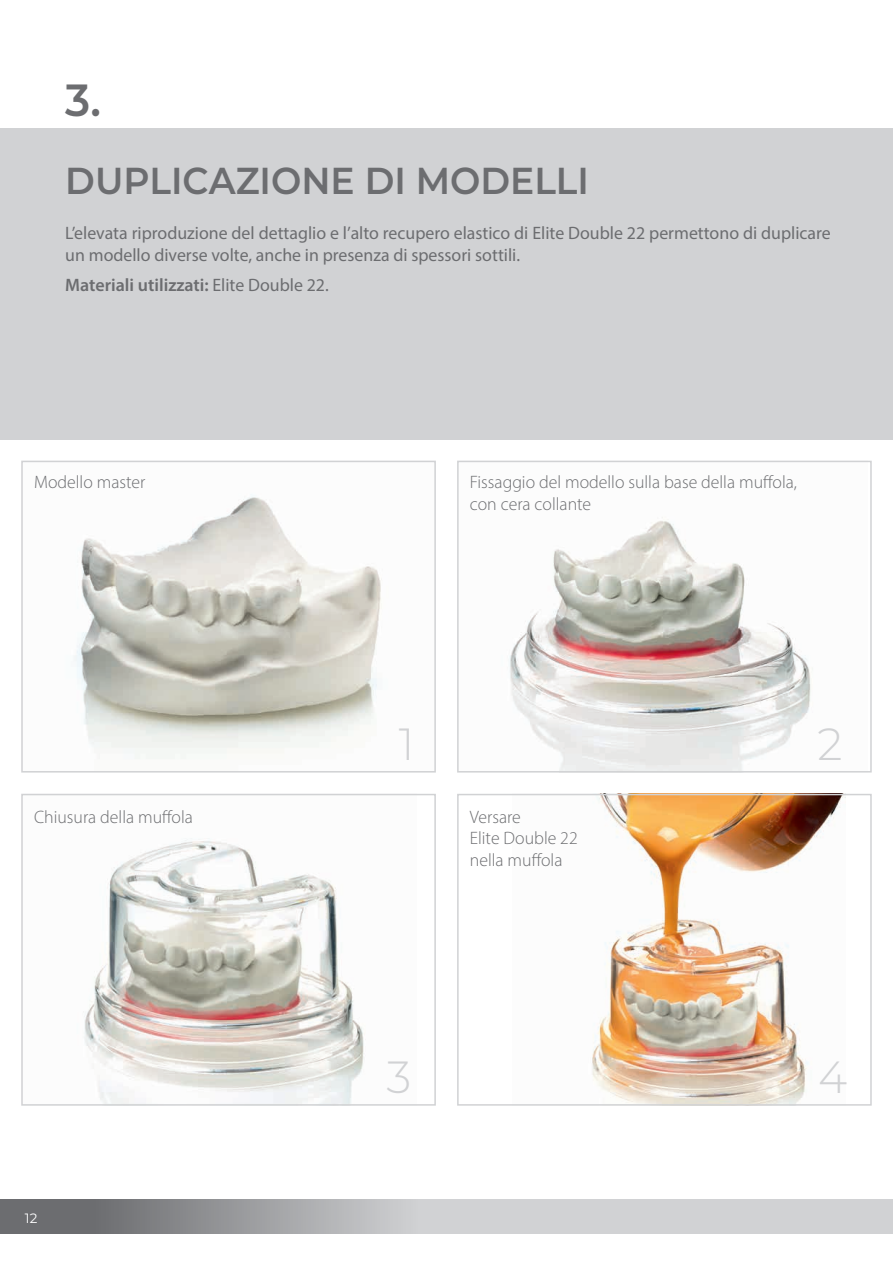
<style>
.page{position:relative;width:893px;height:1263px;background:#fff}
.page>*{position:absolute;margin:0;border:0;box-sizing:border-box;transform-origin:0 0}
.text{font:100 45px "Montserrat";color:#d1d2d4}
.page_title{font:100 45px "Montserrat";color:#6c6d70;scale:.96 1}
.page_title-2{font:100 37.5px "Montserrat";color:#6c6d70;scale:.96 1}
.t1{font:18px/21.6px "Myriad Pro";color:#6c6d70}
.text-2{font:300 18px "Myriad Pro";color:#6c6d70}
.t2{font:600 18px "Myriad Pro";color:#6c6d70}
.t3{font:100 13.5px "Montserrat";color:#fff}
.s1{font-weight:400}
</style>
<div class="page">
<div style="left:0;top:1199px;width:62px;height:34px;background:#6c6d70"></div>
<svg style="left:64px;top:1199px;width:829px;height:34px;background:#b9babc"></svg>
<div style="left:0;top:128px;width:893px;height:311px;background:#d1d2d4"></div>
<img style="left:74px;top:494px;width:308px;height:265px">
<div style="left:21px;top:461px;width:415px;height:311px;border:2px solid #d1d2d4"></div>
<img style="left:509px;top:517px;width:304px;height:252px">
<div style="left:457px;top:461px;width:415px;height:311px;border:2px solid #d1d2d4"></div>
<img style="left:592px;top:797px;width:253px;height:306px">
<div style="left:457px;top:794px;width:415px;height:312px;border:2px solid #d1d2d4"></div>
<img style="left:83px;top:840px;width:281px;height:263px">
<div style="left:21px;top:794px;width:415px;height:312px;border:2px solid #d1d2d4"></div>
<p class="page_title" style="left:65px;top:70px;width:39px">3.</p>
<p class="page_title-2" style="left:65px;top:155px;width:547px">DUPLICAZIONE DI MODELLI</p>
<p class="t1" style="left:65px;top:222px;width:767px">L’elevata riproduzione del dettaglio e l’alto recupero elastico di Elite Double 22 permettono di duplicare un modello diverse volte, anche in presenza di spessori sottili.</p>
<p class="t2" style="left:65px;top:273px;width:265px">Materiali utilizzati: <span class="s1">Elite Double 22.</span></p>
<p class="text-2" style="left:34px;top:471px;width:113px">Modello master</p>
<p class="text-2" style="left:470px;top:471px;width:329px">Fissaggio del modello sulla base della muffola,</p>
<p class="text-2" style="left:470px;top:493px;width:123px">con cera collante</p>
<p class="text" style="left:399px;top:714px;width:17px">1</p>
<p class="text" style="left:817px;top:714px;width:27px">2</p>
<p class="text-2" style="left:34px;top:806px;width:160px">Chiusura della muffola</p>
<p class="text-2" style="left:470px;top:806px;width:52px">Versare</p>
<p class="text-2" style="left:470px;top:827px;width:109px">Elite Double 22</p>
<p class="text-2" style="left:470px;top:849px;width:94px">nella muffola</p>
<p class="t3" style="left:25px;top:1209px;width:14px">12</p>
<p class="text" style="left:387px;top:1047px;width:26px">3</p>
<p class="text" style="left:818px;top:1047px;width:31px">4</p>
</div>
